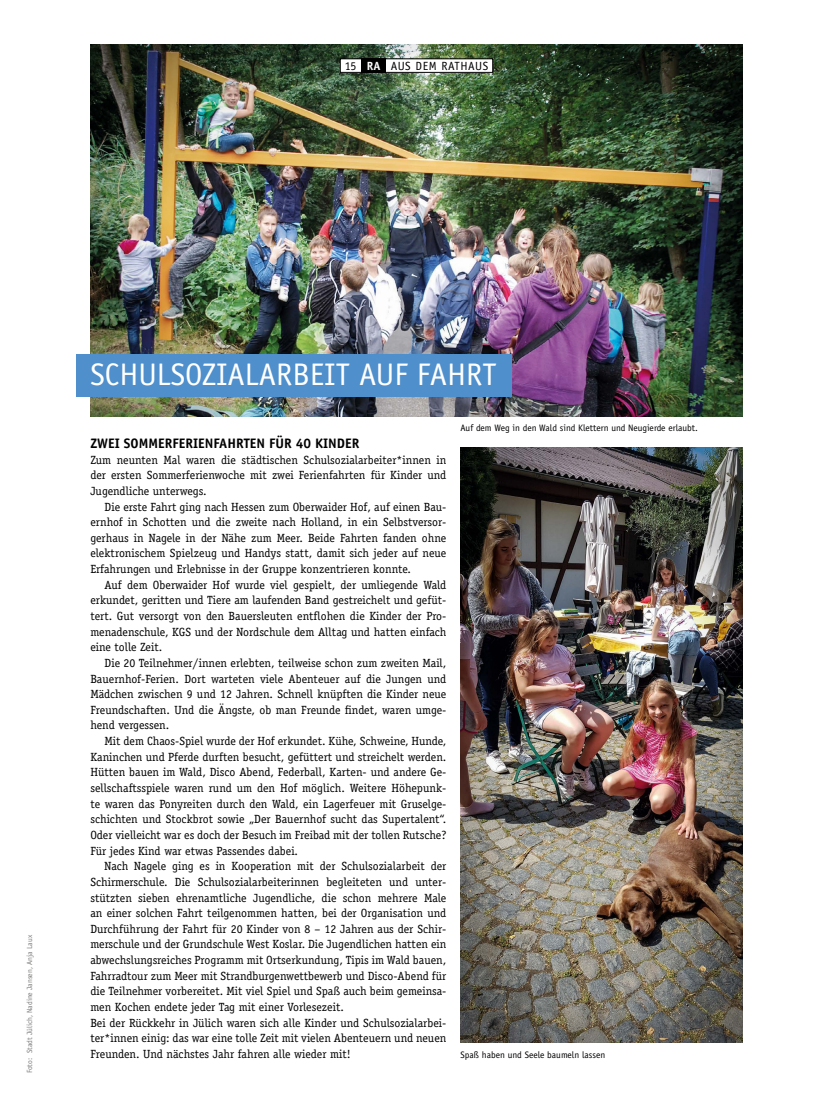
<style>
.page{position:relative;width:833px;height:1117px;background:#fff}
.page>*{position:absolute;margin:0;border:0;box-sizing:border-box;transform-origin:0 0}
.t1{font:31.25px "Officina Sans";color:#fff}
.t2{font:700 13.75px "Officina Sans";color:#000}
.t3{font:11.88px/15.6px "Officina Serif";color:#000;text-align:justify}
.t4{font:11.88px "Officina Sans";letter-spacing:.03em;color:#000}
.t5{font:9.38px "Officina Sans";color:#000}
.t6{font:7.5px "Officina Sans";color:#7b7b7a}
.s1{font-weight:700;color:#fff}
</style>
<div class="page">
<img style="left:90px;top:44px;width:652px;height:372px">
<div style="left:340px;top:59px;width:153px;height:13px;background:#fff"></div>
<div style="left:340px;top:58px;width:153px;height:15px;border:1px solid #000"></div>
<div style="left:361px;top:58px;width:25px;height:15px;background:#000"></div>
<img style="left:460px;top:448px;width:282px;height:593px">
<div style="left:76px;top:354px;width:435px;height:43px;background:#4e8fcc"></div>
<p class="t4" style="left:345px;top:59px;width:145px">15 <span class="s1">RA</span> AUS DEM RATHAUS</p>
<p class="t6" style="left:25px;top:1073px;width:140px;rotate:-90deg">Foto: Stadt Jülich, Nadine Jansen, Anja Laux</p>
<h1 class="t1" style="left:90px;top:356px;width:407px">SCHULSOZIALARBEIT AUF FAHRT</h1>
<p class="t2" style="left:90px;top:434px;width:270px">ZWEI SOMMERFERIENFAHRTEN FÜR 40 KINDER</p>
<p class="t3" style="left:90px;top:451px;width:357px">Zum neunten Mal waren die städtischen Schulsozialarbeiter*innen in der ersten Sommerferienwoche mit zwei Ferienfahrten für Kinder und Jugendliche unterwegs.</p>
<p class="t3" style="left:90px;top:498px;width:357px;text-indent:14px">Die erste Fahrt ging nach Hessen zum Oberwaider Hof, auf einen Bau&shy;ernhof in Schotten und die zweite nach Holland, in ein Selbstversor&shy;gerhaus in Nagele in der Nähe zum Meer. Beide Fahrten fanden ohne elektronischem Spielzeug und Handys statt, damit sich jeder auf neue Erfahrungen und Erlebnisse in der Gruppe konzentrieren konnte.</p>
<p class="t3" style="left:90px;top:576px;width:357px;text-indent:14px">Auf dem Oberwaider Hof wurde viel gespielt, der umliegende Wald erkundet, geritten und Tiere am laufenden Band gestreichelt und gefüt&shy;tert. Gut versorgt von den Bauersleuten entflohen die Kinder der Pro&shy;menadenschule, KGS und der Nordschule dem Alltag und hatten einfach eine tolle Zeit.</p>
<p class="t3" style="left:90px;top:655px;width:357px;text-indent:14px">Die 20 Teilnehmer/innen erlebten, teilweise schon zum zweiten Mail, Bauernhof-Ferien. Dort warteten viele Abenteuer auf die Jungen und Mädchen zwischen 9 und 12 Jahren. Schnell knüpften die Kinder neue Freundschaften. Und die Ängste, ob man Freunde findet, waren umge&shy;hend vergessen.</p>
<p class="t3" style="left:90px;top:733px;width:357px;text-indent:14px">Mit dem Chaos-Spiel wurde der Hof erkundet. Kühe, Schweine, Hunde, Kaninchen und Pferde durften besucht, gefüttert und streichelt werden.<br>Hütten bauen im Wald, Disco Abend, Federball, Karten- und andere Ge&shy;sellschaftsspiele waren rund um den Hof möglich. Weitere Höhepunk&shy;te waren das Ponyreiten durch den Wald, ein Lagerfeuer mit Gruselge&shy;schichten und Stockbrot sowie „Der Bauernhof sucht das Supertalent“.<br>Oder vielleicht war es doch der Besuch im Freibad mit der tollen Rutsche?<br>Für jedes Kind war etwas Passendes dabei.</p>
<p class="t3" style="left:90px;top:858px;width:357px;text-align:left;text-indent:14px">Nach Nagele ging es in Kooperation mit der Schulsozialarbeit der Schirmerschule. Die Schulsozialarbeiterinnen begleiteten und unter&shy;stützten sieben ehrenamtliche Jugendliche, die schon mehrere Male an einer solchen Fahrt teilgenommen hatten, bei der Organisation und Durchführung der Fahrt für 20 Kinder von 8 – 12 Jahren aus der Schir&shy;merschule und der Grundschule West Koslar. Die Jugendlichen hatten ein abwechslungsreiches Programm mit Ortserkundung, Tipis im Wald bauen, Fahrradtour zum Meer mit Strandburgenwettbewerb und Disco-Abend für die Teilnehmer vorbereitet. Mit viel Spiel und Spaß auch beim gemeinsa&shy;men Kochen endete jeder Tag mit einer Vorlesezeit.<br>Bei der Rückkehr in Jülich waren sich alle Kinder und Schulsozialarbei&shy;ter*innen einig: das war eine tolle Zeit mit vielen Abenteuern und neuen Freunden. Und nächstes Jahr fahren alle wieder mit!</p>
<p class="t5" style="left:460px;top:422px;width:239px">Auf dem Weg in den Wald sind Klettern und Neugierde erlaubt.</p>
<p class="t5" style="left:460px;top:1049px;width:146px">Spaß haben und Seele baumeln lassen</p>
</div>
